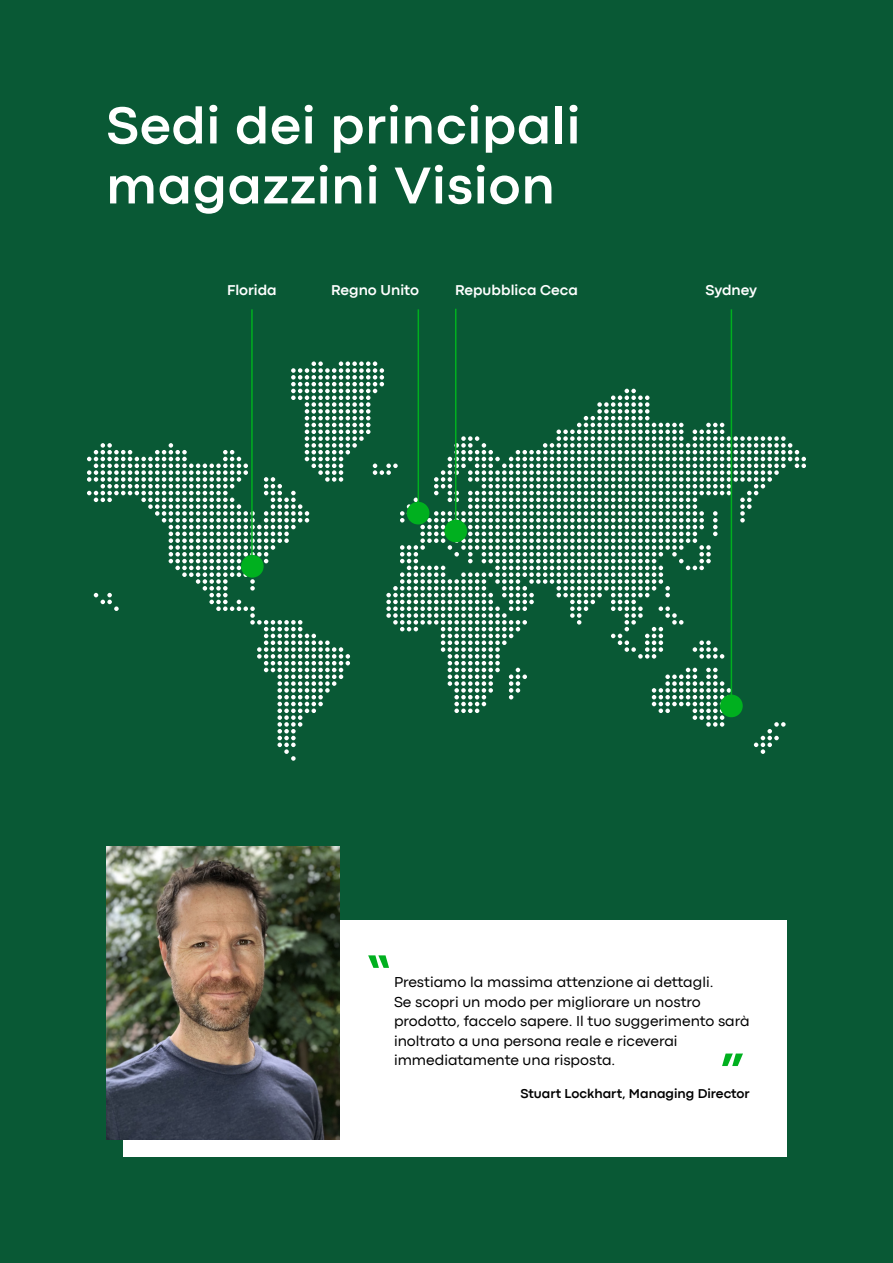
<style>
.page{position:relative;width:893px;height:1263px;background:#095935}
.page>*{position:absolute;margin:0;border:0;box-sizing:border-box;transform-origin:0 0}
.t1{font:700 62.4px "Codec Pro";color:#00b01f}
.t2{font:700 54px/60px "Codec Pro";letter-spacing:.015em;color:#fff}
.t3{font:15px/19.5px "Codec Pro";color:#000}
.t4{font:700 15px "Codec Pro";color:#fff}
.t5{font:700 13.5px "Codec Pro";color:#000}
</style>
<div class="page">
<div style="left:123px;top:920px;width:664px;height:237px;background:#fff"></div>
<img style="left:106px;top:846px;width:233px;height:294px">
<svg style="left:87px;top:361px;width:719px;height:400px"></svg>
<div style="left:241px;top:555px;width:23px;height:23px;background:#00b01f;border-radius:50%"></div>
<div style="left:407px;top:502px;width:22px;height:22px;background:#00b01f;border-radius:50%"></div>
<div style="left:720px;top:694px;width:23px;height:23px;background:#00b01f;border-radius:50%"></div>
<div style="left:444px;top:520px;width:23px;height:22px;background:#00b01f;border-radius:50%"></div>
<hr style="left:251px;top:309px;width:2px;height:253px;background:#00b01f">
<hr style="left:418px;top:309px;width:1px;height:205px;background:#00b01f">
<hr style="left:455px;top:309px;width:1px;height:218px;background:#00b01f">
<hr style="left:731px;top:309px;width:1px;height:399px;background:#00b01f">
<p class="t2" style="left:106px;top:95px;width:476px">Sedi dei principali magazzini Vision</p>
<p class="t4" style="left:227px;top:281px;width:51px">Florida</p>
<p class="t4" style="left:331px;top:281px;width:89px">Regno Unito</p>
<p class="t4" style="left:455px;top:281px;width:124px">Repubblica Ceca</p>
<p class="t4" style="left:706px;top:281px;width:53px">Sydney</p>
<p class="t1" style="left:366px;top:939px;width:27px">“</p>
<p class="t3" style="left:394px;top:972px;width:357px">Prestiamo la massima attenzione ai dettagli.<br>Se scopri un modo per migliorare un nostro prodotto, faccelo sapere. Il tuo suggerimento sarà</p>
<p class="t3" style="left:394px;top:1031px;width:285px">inoltrato a una persona reale e riceverai immediatamente una risposta.</p>
<p class="t5" style="left:520px;top:1086px;width:231px">Stuart Lockhart, Managing Director</p>
<p class="t1" style="left:720px;top:1037px;width:27px">”</p>
</div>
